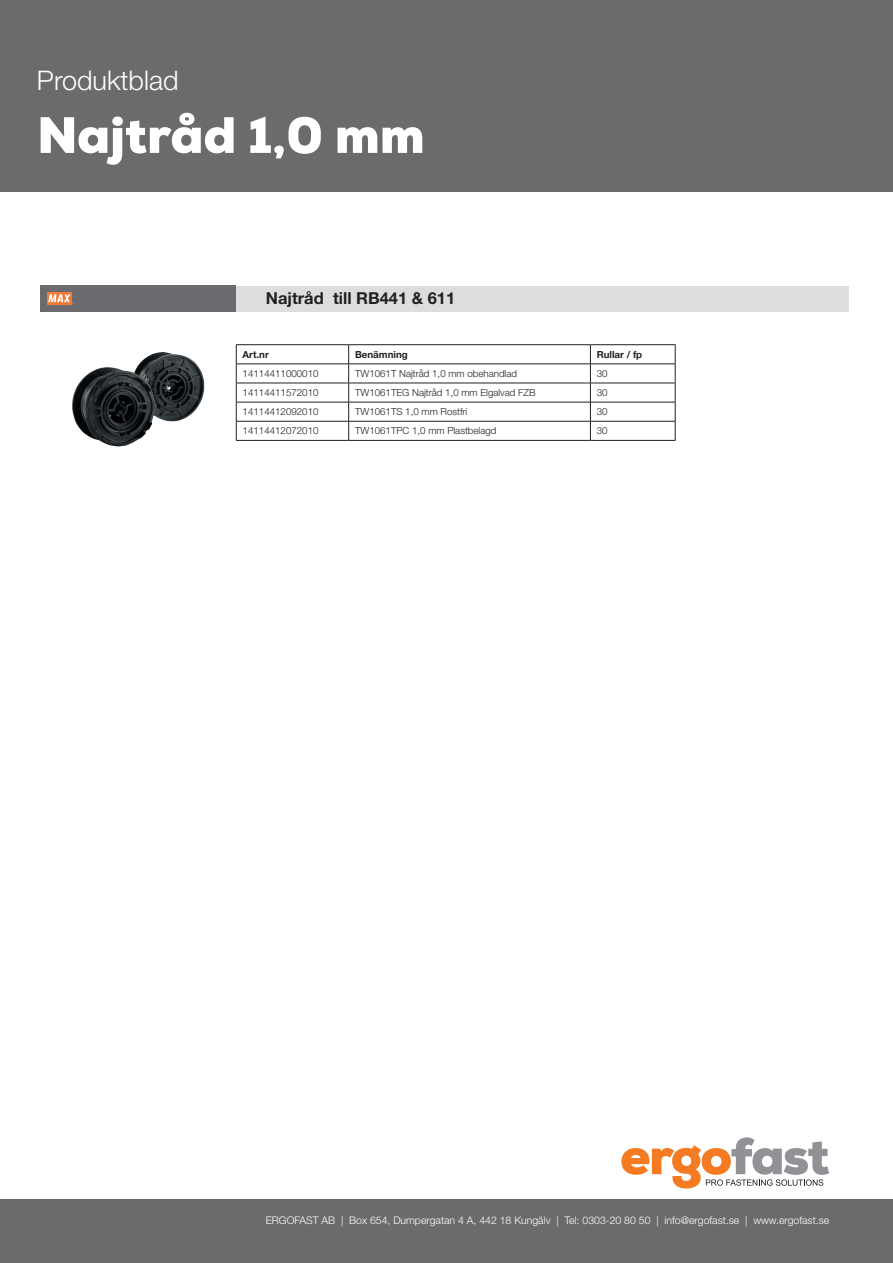
<style>
.page{position:relative;width:893px;height:1263px;background:#fff}
.page>*{position:absolute;margin:0;border:0;box-sizing:border-box;transform-origin:0 0}
.t1{font:900 51px "Nexa";color:#fff}
.t2{font:300 27px "Helvetica Neue";color:#fff}
.Rubrik_info_användni{font:700 16.5px "Helvetica Neue";color:#231f20}
.t3{font:300 10.5px "Helvetica Neue";color:#fff}
.Tekniska_data_brödte{font:300 9.75px "Helvetica Neue";color:#231f20}
.Tekniska_data_rubrik{font:700 9.75px "Helvetica Neue";color:#231f20}
</style>
<div class="page">
<div style="left:0;top:0;width:893px;height:191px;background:#6b6b6e"></div>
<svg style="left:621px;top:1137px;width:208px;height:51px"></svg>
<div style="left:0;top:1199px;width:893px;height:64px;background:#6b6b6e"></div>
<div style="left:40px;top:285px;width:196px;height:25px;background:#6b6a6e"></div>
<div style="left:236px;top:286px;width:612px;height:25px;background:#dcdddf"></div>
<div style="left:40px;top:286px;width:196px;height:25px;background:#6b6a6e"></div>
<div style="left:47px;top:292px;width:25px;height:13px;background:#f37937"></div>
<svg style="left:48px;top:294px;width:26px;height:10px"></svg>
<img style="left:137px;top:352px;width:67px;height:69px">
<img style="left:72px;top:367px;width:83px;height:79px">
<hr style="left:236px;top:344px;width:113px;height:1px;background:#231f20">
<hr style="left:349px;top:344px;width:241px;height:1px;background:#231f20">
<hr style="left:590px;top:344px;width:85px;height:1px;background:#231f20">
<hr style="left:236px;top:364px;width:113px;height:1px;background:#231f20">
<hr style="left:349px;top:364px;width:241px;height:1px;background:#231f20">
<hr style="left:590px;top:364px;width:85px;height:1px;background:#231f20">
<hr style="left:236px;top:383px;width:113px;height:1px;background:#231f20">
<hr style="left:349px;top:383px;width:241px;height:1px;background:#231f20">
<hr style="left:590px;top:383px;width:85px;height:1px;background:#231f20">
<hr style="left:236px;top:402px;width:113px;height:1px;background:#231f20">
<hr style="left:349px;top:402px;width:241px;height:1px;background:#231f20">
<hr style="left:590px;top:402px;width:85px;height:1px;background:#231f20">
<hr style="left:236px;top:421px;width:113px;height:1px;background:#231f20">
<svg style="left:236px;top:345px;width:1px;height:95px"></svg>
<hr style="left:349px;top:421px;width:241px;height:1px;background:#231f20">
<svg style="left:348px;top:345px;width:1px;height:95px"></svg>
<hr style="left:590px;top:421px;width:85px;height:1px;background:#231f20">
<svg style="left:590px;top:345px;width:1px;height:95px"></svg>
<svg style="left:675px;top:345px;width:1px;height:95px"></svg>
<hr style="left:236px;top:440px;width:113px;height:1px;background:#231f20">
<hr style="left:349px;top:440px;width:241px;height:1px;background:#231f20">
<hr style="left:590px;top:440px;width:85px;height:1px;background:#231f20">
<p class="t2" style="left:37px;top:58px;width:143px">Produktblad</p>
<p class="t1" style="left:37px;top:102px;width:389px">Najtråd 1,0 mm</p>
<p class="Rubrik_info_användni" style="left:266px;top:286px;width:191px">Najtråd till RB441 &amp; 611</p>
<p class="Tekniska_data_rubrik" style="left:243px;top:347px;width:28px">Art.nr</p>
<p class="Tekniska_data_rubrik" style="left:355px;top:347px;width:54px">Benämning</p>
<p class="Tekniska_data_rubrik" style="left:597px;top:347px;width:47px">Rullar / fp</p>
<p class="Tekniska_data_brödte" style="left:243px;top:366px;width:77px">14114411000010</p>
<p class="Tekniska_data_brödte" style="left:355px;top:366px;width:164px">TW1061T Najtråd 1,0 mm obehandlad</p>
<p class="Tekniska_data_brödte" style="left:597px;top:366px;width:12px">30</p>
<p class="Tekniska_data_brödte" style="left:243px;top:385px;width:77px">14114411572010</p>
<p class="Tekniska_data_brödte" style="left:355px;top:385px;width:182px">TW1061TEG Najtråd 1,0 mm Elgalvad FZB</p>
<p class="Tekniska_data_brödte" style="left:597px;top:385px;width:12px">30</p>
<p class="Tekniska_data_brödte" style="left:243px;top:404px;width:77px">14114412092010</p>
<p class="Tekniska_data_brödte" style="left:355px;top:404px;width:114px">TW1061TS 1,0 mm Rostfri</p>
<p class="Tekniska_data_brödte" style="left:597px;top:404px;width:12px">30</p>
<p class="Tekniska_data_brödte" style="left:243px;top:423px;width:77px">14114412072010</p>
<p class="Tekniska_data_brödte" style="left:355px;top:423px;width:143px">TW1061TPC 1,0 mm Plastbelagd</p>
<p class="Tekniska_data_brödte" style="left:597px;top:423px;width:12px">30</p>
<p class="t3" style="left:266px;top:1212px;width:565px">ERGOFAST AB | Box 654, Dumpergatan 4 A, 442 18 Kungälv | Tel: 0303-20 80 50 | info@ergofast.se | www.ergofast.se</p>
</div>
